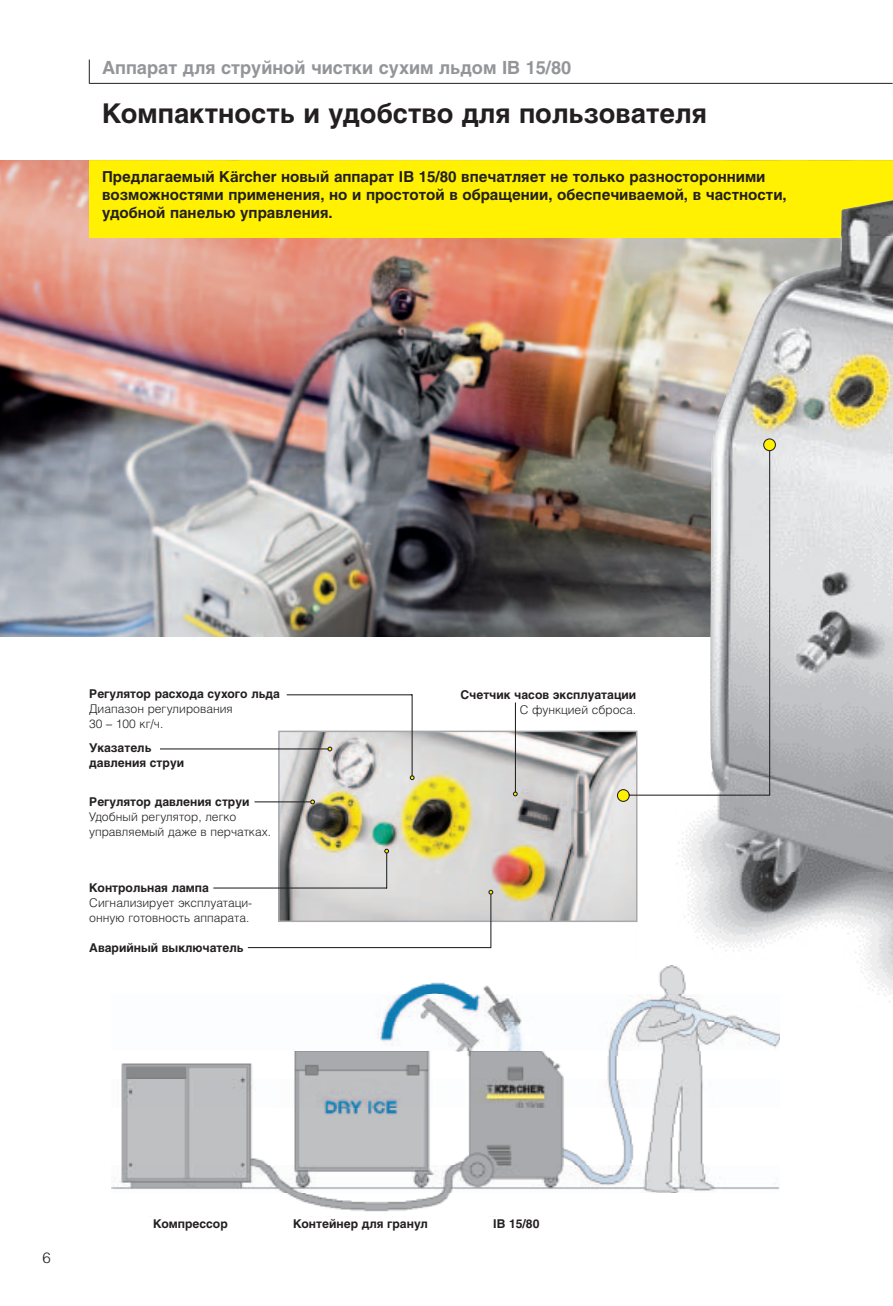
<style>
.page{position:relative;width:893px;height:1306px;background:#fff}
.page>*{position:absolute;margin:0;border:0;box-sizing:border-box;transform-origin:0 0}
.t1{font:700 27px "Helios";color:#231f20}
.t2{font:700 18px "Helios";color:#939598}
.t3{font:700 15px/18px "Helios";color:#231f20}
.t4{font:300 15px "Helios";color:#231f20}
.t5{font:700 12px/15px "Helios";color:#231f20}
.t6{font:300 12px/15px "Helios";color:#231f20}
.s1{font-family:"Helvetica Neue LT"}
</style>
<div class="page">
<img style="left:0;top:160px;width:721px;height:477px">
<div style="left:89px;top:162px;width:804px;height:76px;background:#fff101"></div>
<img style="left:841px;top:200px;width:52px;height:37px">
<img style="left:721px;top:237px;width:172px;height:159px">
<img style="left:706px;top:396px;width:187px;height:159px">
<img style="left:771px;top:555px;width:122px;height:158px">
<img style="left:637px;top:713px;width:256px;height:289px">
<hr style="left:89px;top:83px;width:804px;height:1px;background:#231f20">
<svg style="left:89px;top:60px;width:1px;height:24px"></svg>
<hr style="left:89px;top:160px;width:804px;height:3px;background:#fff101">
<img style="left:281px;top:733px;width:353px;height:186px">
<div style="left:278px;top:730px;width:359px;height:192px;border:2px solid #a8a9ad"></div>
<hr style="left:287px;top:694px;width:125px;height:1px;background:#231f20">
<hr style="left:412px;top:694px;width:1px;height:82px;background:#231f20">
<svg style="left:410px;top:775px;width:5px;height:5px"></svg>
<hr style="left:160px;top:748px;width:170px;height:1px;background:#231f20">
<hr style="left:255px;top:801px;width:55px;height:1px;background:#231f20">
<hr style="left:213px;top:887px;width:174px;height:1px;background:#231f20">
<hr style="left:386px;top:853px;width:1px;height:35px;background:#231f20">
<svg style="left:327px;top:746px;width:5px;height:5px"></svg>
<svg style="left:310px;top:799px;width:5px;height:5px"></svg>
<svg style="left:384px;top:848px;width:5px;height:5px"></svg>
<svg style="left:513px;top:791px;width:5px;height:5px"></svg>
<svg style="left:488px;top:889px;width:5px;height:5px"></svg>
<hr style="left:248px;top:947px;width:243px;height:1px;background:#231f20">
<hr style="left:490px;top:894px;width:1px;height:54px;background:#231f20">
<hr style="left:515px;top:702px;width:1px;height:90px;background:#231f20">
<svg style="left:616px;top:450px;width:155px;height:352px"></svg>
<div style="left:764px;top:439px;width:11px;height:11px;background:#fff101;border-radius:50%"></div>
<div style="left:763px;top:438px;width:13px;height:13px;border:1px solid #231f20;border-radius:50%"></div>
<img style="left:112px;top:965px;width:668px;height:247px">
<p class="t2" style="left:102px;top:60px;width:471px">Аппарат для струйной чистки сухим льдом IB 15/80</p>
<h1 class="t1" style="left:102px;top:103px;width:606px">Компактность и удобство для пользователя</h1>
<p class="t3" style="left:102px;top:169px;width:686px">Предлагаемый K<span class="s1">ä</span>rcher новый аппарат IB 15/80 впечатляет не только разносторонними возможностями применения, но и простотой в обращении, обеспечиваемой, в частности, удобной панелью управления.</p>
<p class="t5" style="left:89px;top:687px;width:192px">Регулятор расхода сухого льда</p>
<p class="t6" style="left:89px;top:702px;width:145px">Диапазон регулирования<br>30 – 100 кг/ч.</p>
<p class="t5" style="left:89px;top:741px;width:96px">Указатель давления струи</p>
<p class="t5" style="left:89px;top:795px;width:162px">Регулятор давления струи</p>
<p class="t6" style="left:89px;top:810px;width:183px">Удобный регулятор, легко управляемый даже в перчатках.</p>
<p class="t5" style="left:89px;top:881px;width:121px">Контрольная лампа</p>
<p class="t6" style="left:89px;top:896px;width:165px">Сигнализирует эксплуатаци&shy;онную готовность аппарата.</p>
<p class="t5" style="left:89px;top:941px;width:156px">Аварийный выключатель</p>
<p class="t5" style="left:460px;top:689px;width:177px">Счетчик часов эксплуатации</p>
<p class="t6" style="left:520px;top:703px;width:118px">С функцией сброса.</p>
<p class="t4" style="left:43px;top:1251px;width:10px">6</p>
<p class="t5" style="left:153px;top:1217px;width:76px">Компрессор</p>
<p class="t5" style="left:293px;top:1217px;width:136px">Контейнер для гранул</p>
<p class="t5" style="left:493px;top:1217px;width:48px">IB 15/80</p>
</div>
